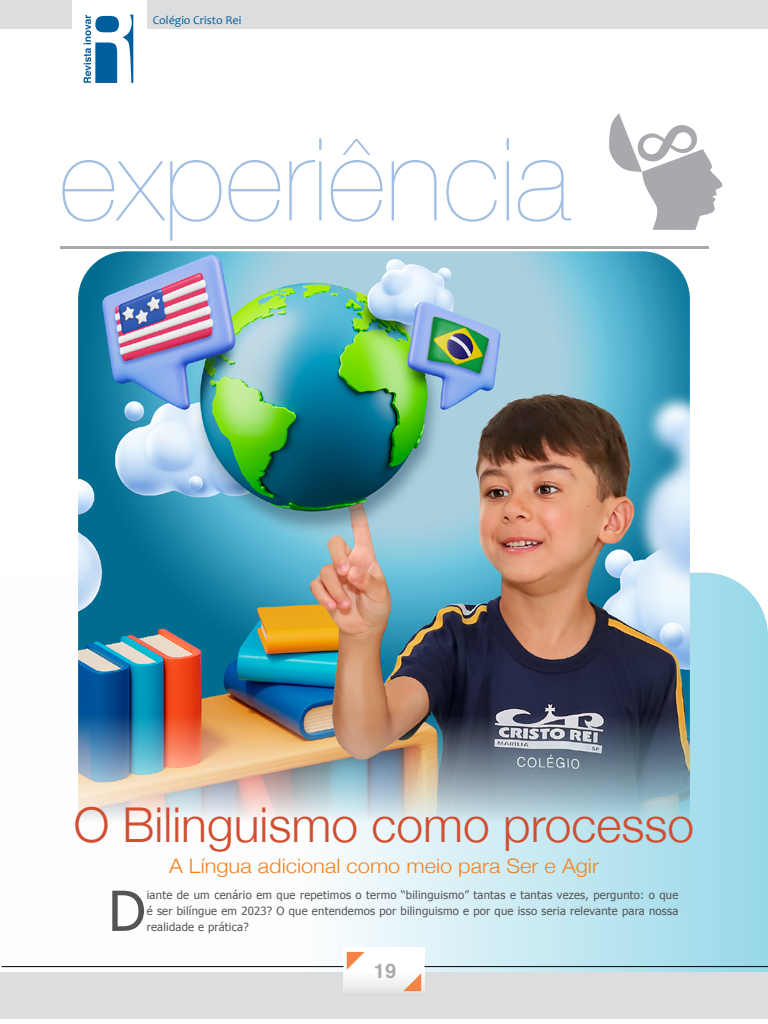
<style>
.page{position:relative;width:768px;height:1024px;background:#fff}
.page>*{position:absolute;margin:0;border:0;box-sizing:border-box;transform-origin:0 0}
.t1{font:200 115px "Helvetica Neue";color:#a1bee3}
.t2{font:55.3px "Tahoma";color:#545456}
.t3{font:300 48px "Helvetica Neue";color:#d14e30}
.t4{font:300 20px "Helvetica Neue";color:#f58220;scale:1.09 1}
.t5{font:700 20px "Helvetica";color:#a7a9ac}
.t6{font:12px "Candara";color:#005e9e}
.t7{font:11.3px/16px "Tahoma";letter-spacing:.02em;color:#545456;text-align:justify}
</style>
<div class="page">
<svg style="left:1px;top:573px;width:767px;height:399px"></svg>
<img style="left:78px;top:251px;width:612px;height:661px">
<div style="left:0;top:972px;width:768px;height:47px;background:#dcddde"></div>
<div style="left:343px;top:948px;width:82px;height:48px;background:linear-gradient(to bottom,#fff,#e6e6e7)"></div>
<div style="left:0;top:0;width:768px;height:28px;background:#dcddde"></div>
<div style="left:73px;top:0;width:74px;height:96px;background:#fff"></div>
<svg style="left:347px;top:952px;width:18px;height:18px"></svg>
<svg style="left:403px;top:973px;width:18px;height:18px"></svg>
<hr style="left:425px;top:966px;width:343px;height:1px;background:#000">
<hr style="left:2px;top:966px;width:341px;height:1px;background:#000">
<svg style="left:84px;top:15px;width:49px;height:68px"></svg>
<hr style="left:60px;top:247px;width:648px;height:2px;background:#a7a9ac">
<svg style="left:609px;top:113px;width:114px;height:117px"></svg>
<p class="t6" style="left:153px;top:13px;width:90px">Colégio Cristo Rei</p>
<h1 class="t1" style="left:60px;top:90px;width:513px">experiência</h1>
<h3 class="t3" style="left:74px;top:786px;width:622px">O Bilinguismo como processo</h3>
<h3 class="t4" style="left:169px;top:849px;width:396px">A Língua adicional como meio para Ser e Agir</h3>
<h2 class="t2" style="left:108px;top:874px;width:39px">D</h2>
<p class="t7" style="left:147px;top:886px;width:533px">iante de um cenário em que repetimos o termo “bilinguismo” tantas e tantas vezes, pergunto: o que é ser bilíngue em 2023? O que entendemos por bilinguismo e por que isso seria relevante para nossa realidade e prática?</p>
<h3 class="t5" style="left:374px;top:955px;width:24px">19</h3>
</div>
